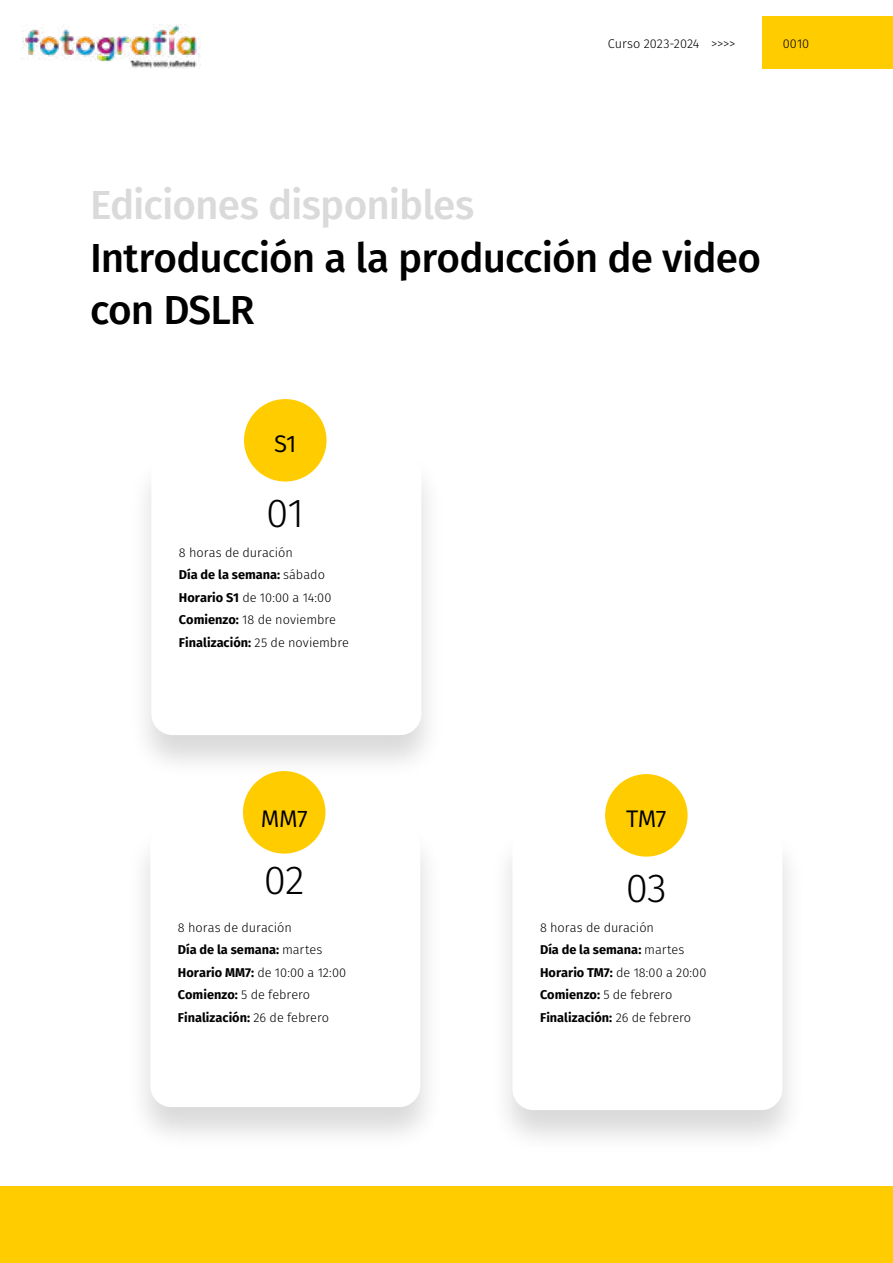
<style>
.page{position:relative;width:893px;height:1263px;background:#fff}
.page>*{position:absolute;margin:0;border:0;box-sizing:border-box;transform-origin:0 0}
.t1{font:500 40.5px/52.5px "Fira Sans";letter-spacing:-.02em;color:#000}
.t2{font:500 40.5px "Fira Sans";letter-spacing:-.02em;color:#dadada}
.t3{font:300 40.5px "Fira Sans";color:#000}
.t4{font:24px "Fira Sans";letter-spacing:-.025em;color:#000}
.t5{font:300 12.75px/22.5px "Fira Sans";color:#000}
.s1{font-weight:700}
</style>
<div class="page">
<div style="left:0;top:1187px;width:893px;height:76px;background:#fc0"></div>
<div style="left:128px;top:450px;width:318px;height:330px;background:#000;opacity:.15"></div>
<div style="left:151px;top:453px;width:270px;height:282px;background:#fff;border-radius:21px"></div>
<div style="left:244px;top:399px;width:83px;height:82px;background:#fc0;border-radius:50%"></div>
<div style="left:126px;top:822px;width:318px;height:330px;background:#000;opacity:.15"></div>
<div style="left:150px;top:825px;width:270px;height:282px;background:#fff;border-radius:21px"></div>
<div style="left:243px;top:771px;width:82px;height:82px;background:#fc0;border-radius:50%"></div>
<div style="left:489px;top:825px;width:318px;height:330px;background:#000;opacity:.15"></div>
<div style="left:512px;top:828px;width:270px;height:282px;background:#fff;border-radius:21px"></div>
<div style="left:605px;top:774px;width:83px;height:82px;background:#fc0;border-radius:50%"></div>
<div style="left:762px;top:17px;width:131px;height:52px;background:#fc0"></div>
<img style="left:21px;top:24px;width:179px;height:45px">
<p class="t5" style="left:608px;top:32px;width:129px">Curso 2023-2024 &gt;&gt;&gt;&gt;</p>
<p class="t5" style="left:783px;top:32px;width:28px">0010</p>
<h1 class="t2" style="left:90px;top:172px;width:386px">Ediciones disponibles</h1>
<h1 class="t1" style="left:90px;top:229px;width:672px">Introducción a la producción de video con DSLR</h1>
<h2 class="t4" style="left:274px;top:425px;width:24px">S1</h2>
<h1 class="t3" style="left:266px;top:484px;width:40px">01</h1>
<p class="t5" style="left:179px;top:541px;width:171px">8 horas de duración<br><span class="s1">Día de la semana:</span> sábado<br><span class="s1">Horario S1</span> de 10:00 a 14:00<br><span class="s1">Comienzo:</span> 18 de noviembre<br><span class="s1">Finalización:</span> 25 de noviembre</p>
<h2 class="t4" style="left:261px;top:800px;width:48px">MM7</h2>
<h1 class="t3" style="left:264px;top:851px;width:42px">02</h1>
<p class="t5" style="left:178px;top:916px;width:170px">8 horas de duración<br><span class="s1">Día de la semana:</span> martes<br><span class="s1">Horario MM7:</span> de 10:00 a 12:00<br><span class="s1">Comienzo:</span> 5 de febrero<br><span class="s1">Finalización:</span> 26 de febrero</p>
<h2 class="t4" style="left:626px;top:800px;width:42px">TM7</h2>
<h1 class="t3" style="left:626px;top:859px;width:43px">03</h1>
<p class="t5" style="left:540px;top:916px;width:168px">8 horas de duración<br><span class="s1">Día de la semana:</span> martes<br><span class="s1">Horario TM7:</span> de 18:00 a 20:00<br><span class="s1">Comienzo:</span> 5 de febrero<br><span class="s1">Finalización:</span> 26 de febrero</p>
</div>
